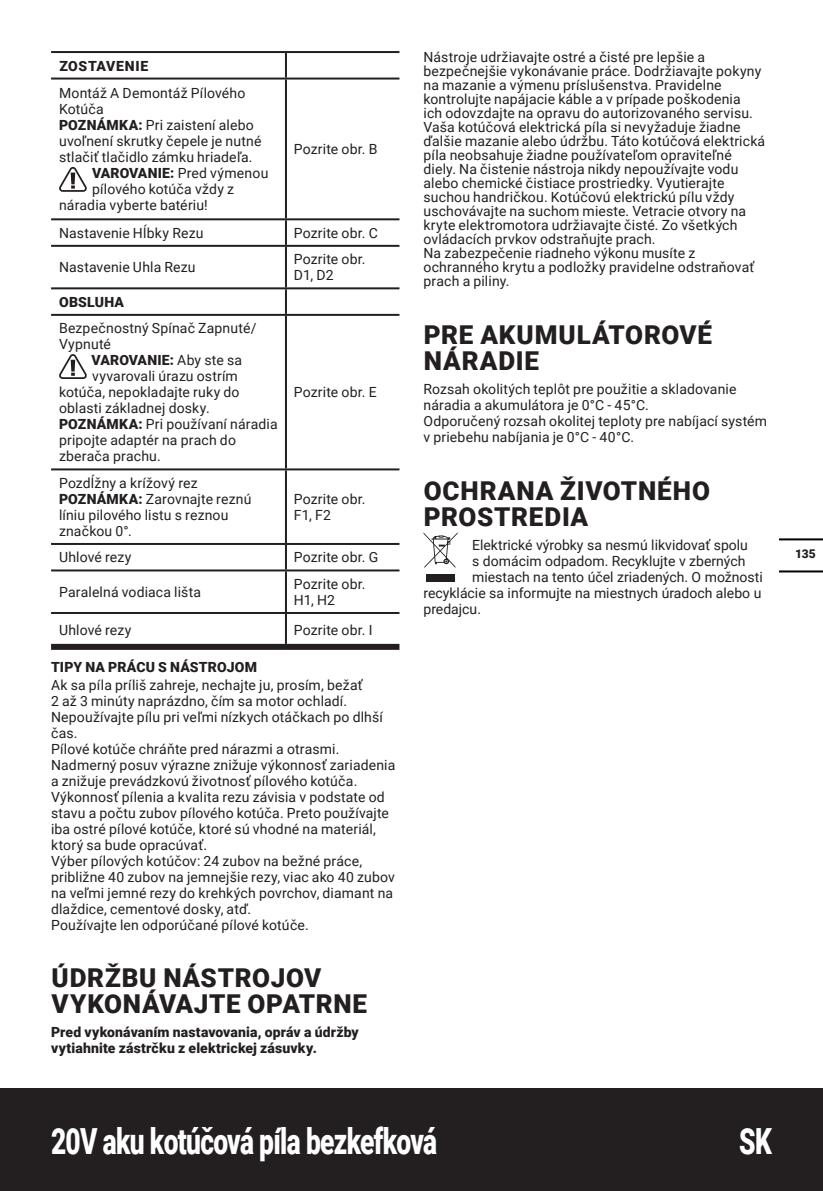
<style>
.page{position:relative;width:823px;height:1191px;background:#fff}
.page>*{position:absolute;margin:0;border:0;box-sizing:border-box;transform-origin:0 0}
.t1{font:900 36px "Roboto";letter-spacing:-.025em;color:#fff;scale:.73 1}
.t2{font:900 26px/26px "Roboto";letter-spacing:.03em;color:#231f20}
.t3{font:14px/16px "Roboto";letter-spacing:.01em;color:#231f20}
.t4{font:900 14px/16px "Roboto";letter-spacing:.01em;color:#231f20}
.t5{font:900 14px "Roboto";letter-spacing:.05em;color:#231f20}
.t6{font:900 12px "Roboto";color:#231f20}
.s1{font-weight:900}
.s2{font-weight:400}
</style>
<div class="page">
<div style="left:1px;top:1089px;width:821px;height:102px;background:#231f20"></div>
<hr style="left:0;top:1089px;width:1px;height:102px;background:#231f20">
<hr style="left:779px;top:570px;width:43px;height:2px;background:#000">
<hr style="left:779px;top:538px;width:43px;height:2px;background:#000">
<hr style="left:51px;top:51px;width:235px;height:2px;background:#231f20">
<hr style="left:286px;top:51px;width:113px;height:2px;background:#231f20">
<hr style="left:285px;top:53px;width:2px;height:25px;background:#231f20">
<hr style="left:51px;top:78px;width:235px;height:2px;background:#231f20">
<hr style="left:286px;top:78px;width:113px;height:2px;background:#231f20">
<hr style="left:285px;top:80px;width:2px;height:138px;background:#231f20">
<hr style="left:51px;top:218px;width:235px;height:2px;background:#231f20">
<hr style="left:286px;top:218px;width:113px;height:2px;background:#231f20">
<hr style="left:285px;top:220px;width:2px;height:25px;background:#231f20">
<hr style="left:51px;top:245px;width:235px;height:2px;background:#231f20">
<hr style="left:286px;top:245px;width:113px;height:2px;background:#231f20">
<hr style="left:285px;top:247px;width:2px;height:40px;background:#231f20">
<hr style="left:51px;top:287px;width:235px;height:2px;background:#231f20">
<hr style="left:286px;top:287px;width:113px;height:2px;background:#231f20">
<hr style="left:285px;top:289px;width:2px;height:25px;background:#231f20">
<hr style="left:51px;top:314px;width:235px;height:2px;background:#231f20">
<hr style="left:286px;top:314px;width:113px;height:2px;background:#231f20">
<hr style="left:285px;top:316px;width:2px;height:152px;background:#231f20">
<hr style="left:51px;top:468px;width:235px;height:2px;background:#231f20">
<hr style="left:286px;top:468px;width:113px;height:2px;background:#231f20">
<hr style="left:285px;top:470px;width:2px;height:73px;background:#231f20">
<hr style="left:51px;top:543px;width:235px;height:2px;background:#231f20">
<hr style="left:286px;top:543px;width:113px;height:2px;background:#231f20">
<hr style="left:285px;top:545px;width:2px;height:24px;background:#231f20">
<hr style="left:51px;top:569px;width:235px;height:2px;background:#231f20">
<hr style="left:286px;top:569px;width:113px;height:2px;background:#231f20">
<hr style="left:285px;top:571px;width:2px;height:41px;background:#231f20">
<hr style="left:51px;top:612px;width:235px;height:2px;background:#231f20">
<hr style="left:286px;top:612px;width:113px;height:2px;background:#231f20">
<hr style="left:285px;top:614px;width:2px;height:30px;background:#231f20">
<div style="left:51px;top:644px;width:235px;height:6px;background:#231f20"></div>
<div style="left:286px;top:644px;width:113px;height:6px;background:#231f20"></div>
<svg style="left:59px;top:167px;width:28px;height:25px"></svg>
<svg style="left:59px;top:354px;width:28px;height:25px"></svg>
<svg style="left:423px;top:532px;width:34px;height:35px"></svg>
<div style="left:426px;top:574px;width:28px;height:8px;background:#231f20"></div>
<p class="t5" style="left:59px;top:56px;width:90px">ZOSTAVENIE</p>
<p class="t3" style="left:59px;top:85px;width:188px">Montáž A Demontáž Pílového<br>Kotúča</p>
<p class="t3" style="left:59px;top:117px;width:204px"><span class="s1">POZNÁMKA:</span> Pri zaistení alebo uvoľnení skrutky čepele je nutné stlačiť tlačidlo zámku hriadeľa.</p>
<p class="t3" style="left:92px;top:165px;width:178px"><span class="s1">VAROVANIE:</span> Pred výmenou</p>
<p class="t3" style="left:92px;top:181px;width:144px">pílového kotúča vždy z</p>
<p class="t3" style="left:59px;top:197px;width:150px">náradia vyberte batériu!</p>
<p class="t3" style="left:294px;top:141px;width:85px">Pozrite obr. B</p>
<p class="t3" style="left:59px;top:224px;width:146px">Nastavenie Hĺbky Rezu</p>
<p class="t3" style="left:294px;top:224px;width:85px">Pozrite obr. C</p>
<p class="t3" style="left:59px;top:259px;width:138px">Nastavenie Uhla Rezu</p>
<p class="t3" style="left:294px;top:251px;width:73px">Pozrite obr.<br>D1, D2</p>
<p class="t4" style="left:59px;top:293px;width:66px">OBSLUHA</p>
<p class="t3" style="left:59px;top:320px;width:199px">Bezpečnostný Spínač Zapnuté/<br>Vypnuté</p>
<p class="t4" style="left:92px;top:352px;width:152px">VAROVANIE: <span class="s2">Aby ste sa</span></p>
<p class="t3" style="left:92px;top:368px;width:147px">vyvarovali úrazu ostrím</p>
<p class="t3" style="left:59px;top:384px;width:182px">kotúča, nepokladajte ruky do</p>
<p class="t3" style="left:59px;top:400px;width:152px">oblasti základnej dosky.</p>
<p class="t3" style="left:59px;top:416px;width:220px"><span class="s1">POZNÁMKA:</span> Pri používaní náradia pripojte adaptér na prach do zberača prachu.</p>
<p class="t3" style="left:294px;top:384px;width:84px">Pozrite obr. E</p>
<p class="t3" style="left:59px;top:474px;width:140px">Pozdĺžny a krížový rez</p>
<p class="t3" style="left:59px;top:490px;width:194px"><span class="s1">POZNÁMKA:</span> Zarovnajte reznú líniu pilového listu s reznou značkou 0°.</p>
<p class="t3" style="left:294px;top:490px;width:73px">Pozrite obr.<br>F1, F2</p>
<p class="t3" style="left:59px;top:549px;width:74px">Uhlové rezy</p>
<p class="t3" style="left:294px;top:549px;width:86px">Pozrite obr. G</p>
<p class="t3" style="left:59px;top:583px;width:143px">Paralelná vodiaca lišta</p>
<p class="t3" style="left:294px;top:575px;width:73px">Pozrite obr.<br>H1, H2</p>
<p class="t3" style="left:59px;top:621px;width:74px">Uhlové rezy</p>
<p class="t3" style="left:294px;top:621px;width:80px">Pozrite obr. I</p>
<p class="t4" style="left:51px;top:658px;width:207px">TIPY NA PRÁCU S NÁSTROJOM</p>
<p class="t3" style="left:51px;top:676px;width:333px">Ak sa píla príliš zahreje, nechajte ju, prosím, bežať<br>2 až 3 minúty naprázdno, čím sa motor ochladí.<br>Nepoužívajte pílu pri veľmi nízkych otáčkach po dlhší čas.</p>
<p class="t3" style="left:51px;top:740px;width:345px">Pílové kotúče chráňte pred nárazmi a otrasmi.<br>Nadmerný posuv výrazne znižuje výkonnosť zariadenia a znižuje prevádzkovú životnosť pílového kotúča.<br>Výkonnosť pílenia a kvalita rezu závisia v podstate od stavu a počtu zubov pílového kotúča. Preto používajte iba ostré pílové kotúče, ktoré sú vhodné na materiál, ktorý sa bude opracúvať.</p>
<p class="t3" style="left:51px;top:852px;width:345px">Výber pílových kotúčov: 24 zubov na bežné práce, približne 40 zubov na jemnejšie rezy, viac ako 40 zubov na veľmi jemné rezy do krehkých povrchov, diamant na dlaždice, cementové dosky, atď.</p>
<p class="t3" style="left:51px;top:916px;width:259px">Používajte len odporúčané pílové kotúče.</p>
<p class="t2" style="left:51px;top:963px;width:317px">ÚDRŽBU NÁSTROJOV<br>VYKONÁVAJTE OPATRNE</p>
<p class="t4" style="left:51px;top:1023px;width:309px">Pred vykonávaním nastavovania, opráv a údržby vytiahnite zástrčku z elektrickej zásuvky.</p>
<p class="t3" style="left:423px;top:49px;width:343px;line-height:14px">Nástroje udržiavajte ostré a čisté pre lepšie a bezpečnejšie vykonávanie práce. Dodržiavajte pokyny na mazanie a výmenu príslušenstva. Pravidelne kontrolujte napájacie káble a v prípade poškodenia<br>ich odovzdajte na opravu do autorizovaného servisu.<br>Vaša kotúčová elektrická píla si nevyžaduje žiadne ďalšie mazanie alebo údržbu. Táto kotúčová elektrická píla neobsahuje žiadne používateľom opraviteľné diely. Na čistenie nástroja nikdy nepoužívajte vodu alebo chemické čistiace prostriedky. Vyutierajte suchou handričkou. Kotúčovú elektrickú pílu vždy uschovávajte na suchom mieste. Vetracie otvory na kryte elektromotora udržiavajte čisté. Zo všetkých ovládacích prvkov odstraňujte prach.</p>
<p class="t3" style="left:423px;top:245px;width:332px;line-height:14px">Na zabezpečenie riadneho výkonu musíte z ochranného krytu a podložky pravidelne odstraňovať prach a piliny.</p>
<p class="t2" style="left:423px;top:320px;width:289px">PRE AKUMULÁTOROVÉ<br>NÁRADIE</p>
<p class="t3" style="left:423px;top:380px;width:314px">Rozsah okolitých teplôt pre použitie a skladovanie náradia a akumulátora je 0°C - 45°C.</p>
<p class="t3" style="left:423px;top:412px;width:345px">Odporučený rozsah okolitej teploty pre nabíjací systém v priebehu nabíjania je 0°C - 40°C.</p>
<p class="t2" style="left:423px;top:476px;width:287px">OCHRANA ŽIVOTNÉHO<br>PROSTREDIA</p>
<p class="t3" style="left:472px;top:536px;width:277px">Elektrické výrobky sa nesmú likvidovať spolu</p>
<p class="t3" style="left:472px;top:552px;width:275px">s domácim odpadom. Recyklujte v zberných</p>
<p class="t3" style="left:472px;top:568px;width:292px">miestach na tento účel zriadených. O možnosti</p>
<p class="t3" style="left:423px;top:584px;width:339px">recyklácie sa informujte na miestnych úradoch alebo u</p>
<p class="t3" style="left:423px;top:600px;width:59px">predajcu.</p>
<p class="t6" style="left:794px;top:545px;width:22px">135</p>
<h1 class="t1" style="left:51px;top:1115px;width:530px">20V aku kotúčová píla bezkefková</h1>
<h1 class="t1" style="left:738px;top:1115px;width:46px">SK</h1>
</div>
